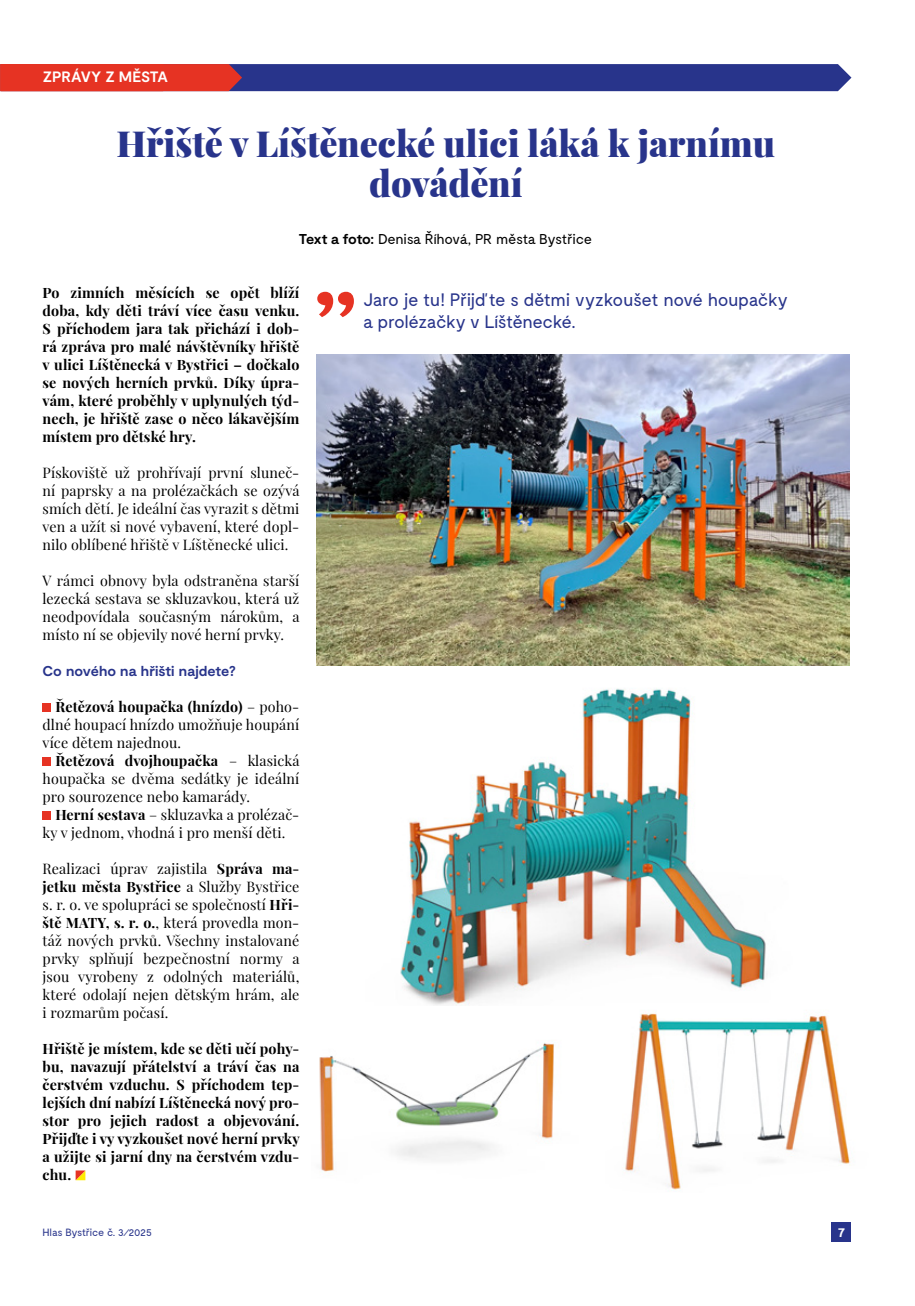
<style>
.page{position:relative;width:915px;height:1306px;background:#fff}
.page>*{position:absolute;margin:0;border:0;box-sizing:border-box;transform-origin:0 0}
.t1{font:900 36px/40.5px "Playfair Display";color:#28348b;text-align:center}
.t2{font:18px/21.6px "Moderat";letter-spacing:-.025em;color:#28348b}
.t3{font:700 15px "Moderat";letter-spacing:-.015em;color:#fff}
.t4{font:14.25px/18px "Playfair Display";letter-spacing:.01em;color:#000;text-align:justify}
.t5{font:700 14.25px/18px "Playfair Display";letter-spacing:.01em;color:#000;text-align:justify}
.t6{font:14.25px "Moderat";letter-spacing:-.03em;color:#000}
.t7{font:700 14.25px "Moderat";letter-spacing:.005em;color:#28348b}
.t8{font:700 13.5px "Moderat";color:#fff}
.t9{font:10.5px "Moderat";letter-spacing:-.035em;color:#28348b}
.s1{font-weight:700}
</style>
<div class="page">
<div style="left:831px;top:1222px;width:19px;height:20px;background:#28348b"></div>
<svg style="left:0;top:64px;width:851px;height:27px;background:#5e356f"></svg>
<div style="left:43px;top:703px;width:8px;height:9px;background:#e63323"></div>
<div style="left:43px;top:757px;width:8px;height:9px;background:#e63323"></div>
<div style="left:43px;top:811px;width:8px;height:9px;background:#e63323"></div>
<svg style="left:76px;top:1170px;width:9px;height:10px"></svg>
<svg style="left:317px;top:292px;width:37px;height:25px"></svg>
<img style="left:316px;top:355px;width:532px;height:310px">
<img style="left:400px;top:688px;width:366px;height:317px">
<img style="left:319px;top:1043px;width:236px;height:129px">
<img style="left:605px;top:1003px;width:245px;height:187px">
<p class="t3" style="left:43px;top:68px;width:127px">ZPRÁVY Z MĚSTA</p>
<h1 class="t1" style="left:116px;top:120px;width:660px">Hřiště v Líštěnecké ulici láká k jarnímu dovádění</h1>
<p class="t6" style="left:299px;top:231px;width:295px"><span class="s1">Text a foto:</span> Denisa Říhová, PR města Bystřice</p>
<p class="t5" style="left:43px;top:282px;width:258px">Po zimních měsících se opět blíží doba, kdy děti tráví více času venku.<br>S příchodem jara tak přichází i dob&shy;rá zpráva pro malé návštěvníky hřiště v ulici Líštěnecká v Bystřici – dočkalo se nových herních prvků. Díky úpra&shy;vám, které proběhly v uplynulých týd&shy;nech, je hřiště zase o něco lákavějším místem pro dětské hry.</p>
<p class="t4" style="left:43px;top:462px;width:258px">Pískoviště už prohřívají první sluneč&shy;ní paprsky a na prolézačkách se ozývá smích dětí. Je ideální čas vyrazit s dětmi ven a užít si nové vybavení, které dopl&shy;nilo oblíbené hřiště v Líštěnecké ulici.</p>
<p class="t4" style="left:43px;top:570px;width:258px">V rámci obnovy byla odstraněna starší lezecká sestava se skluzavkou, která už neodpovídala současným nárokům, a místo ní se objevily nové herní prvky.</p>
<p class="t7" style="left:43px;top:662px;width:194px">Co nového na hřišti najdete?</p>
<p class="t4" style="left:43px;top:696px;width:258px;text-indent:13px"><span class="s1">Řetězová houpačka (hnízdo)</span> – poho&shy;dlné houpací hnízdo umožňuje houpání více dětem najednou.</p>
<p class="t4" style="left:43px;top:750px;width:258px;text-indent:13px"><span class="s1">Řetězová dvojhoupačka</span> – klasická houpačka se dvěma sedátky je ideální pro sourozence nebo kamarády.</p>
<p class="t4" style="left:43px;top:804px;width:258px;text-indent:13px"><span class="s1">Herní sestava</span> – skluzavka a prolézač&shy;ky v jednom, vhodná i pro menší děti.</p>
<p class="t4" style="left:43px;top:858px;width:258px">Realizaci úprav zajistila <span class="s1">Správa ma&shy;jetku města Bystřice</span> a Služby Bystřice s. r. o. ve spolupráci se společností <span class="s1">Hři&shy;ště MATY, s. r. o.</span>, která provedla mon&shy;táž nových prvků. Všechny instalované prvky splňují bezpečnostní normy a jsou vyrobeny z odolných materiálů, které odolají nejen dětským hrám, ale i rozmarům počasí.</p>
<p class="t5" style="left:43px;top:1038px;width:259px">Hřiště je místem, kde se děti učí pohy&shy;bu, navazují přátelství a tráví čas na čerstvém vzduchu. S příchodem tep&shy;lejších dní nabízí Líštěnecká nový pro&shy;stor pro jejich radost a objevování.<br>Přijďte i vy vyzkoušet nové herní prvky a užijte si jarní dny na čerstvém vzdu&shy;chu.</p>
<p class="t2" style="left:363px;top:289px;width:426px">Jaro je tu! Přijďte s dětmi vyzkoušet nové houpačky a prolézačky v Líštěnecké.</p>
<p class="t9" style="left:43px;top:1226px;width:111px">Hlas Bystřice č. 3⁄2025</p>
<p class="t8" style="left:837px;top:1224px;width:9px">7</p>
</div>
